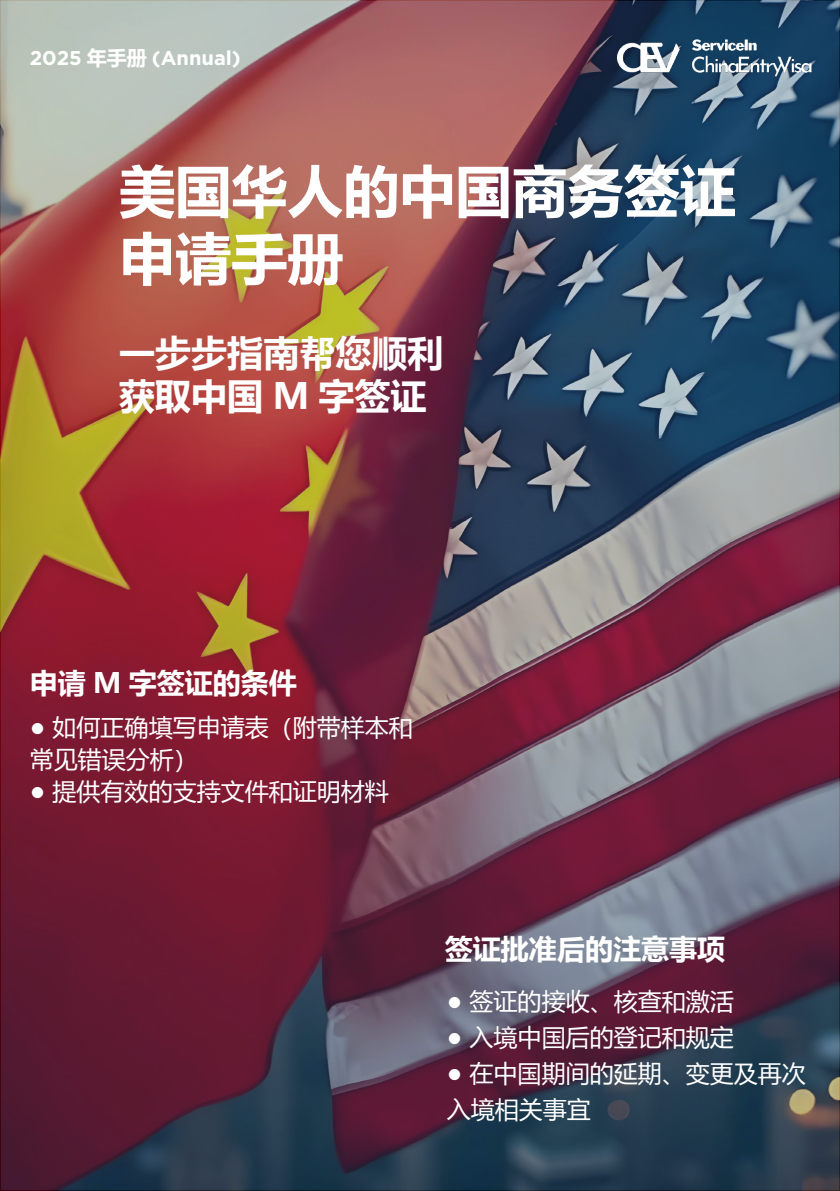
<style>
.page{position:relative;width:840px;height:1191px;background:#fff}
.page>*{position:absolute;margin:0;border:0;box-sizing:border-box;transform-origin:0 0}
.t1{font:700 56px/67.2px "Microsoft Ya Hei";color:#fff}
.t2{font:700 36px/43.2px "Microsoft Ya Hei";color:#fff}
.目录-标题{font:700 28px "Microsoft Ya Hei";color:#fff}
.目录-内文{font:24px/32px "Microsoft Ya Hei";color:#fff}
.t3{font:700 20px "Gotham";color:#fff}
.s1{font-family:"Microsoft Ya Hei"}
</style>
<div class="page">
<img style="left:0;top:0;width:839px;height:1191px">
<img style="left:616px;top:38px;width:196px;height:40px">
<p class="t3" style="left:30px;top:44px;width:212px">2025 <span class="s1">年手册</span> (Annual)</p>
<p class="t1" style="left:119px;top:155px;width:617px">美国华人的中国商务签证申请手册</p>
<p class="t2" style="left:119px;top:329px;width:326px">一步步指南帮您顺利获取中国 M 字签证</p>
<p class="目录-标题" style="left:30px;top:663px;width:268px">申请 M 字签证的条件</p>
<p class="目录-内文" style="left:30px;top:710px;width:384px">● 如何正确填写申请表（附带样本和常见错误分析）</p>
<p class="目录-内文" style="left:30px;top:774px;width:360px">● 提供有效的支持文件和证明材料</p>
<p class="目录-标题" style="left:444px;top:929px;width:281px">签证批准后的注意事项</p>
<p class="目录-内文" style="left:446px;top:984px;width:288px">● 签证的接收、核查和激活</p>
<p class="目录-内文" style="left:446px;top:1020px;width:288px">● 入境中国后的登记和规定</p>
<p class="目录-内文" style="left:446px;top:1054px;width:360px;line-height:36px">● 在中国期间的延期、变更及再次入境相关事宜</p>
</div>
